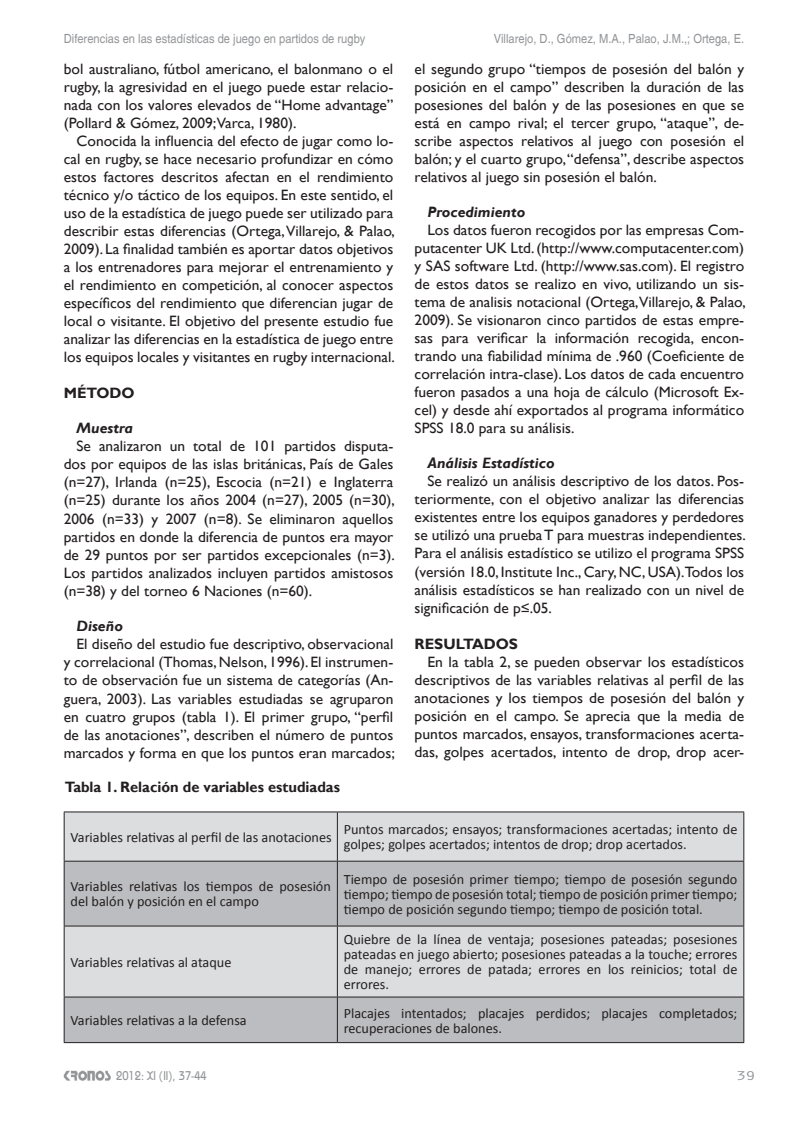
<style>
.page{position:relative;width:808px;height:1127px;background:#fff}
.page>*{position:absolute;margin:0;border:0;box-sizing:border-box;transform-origin:0 0}
.t1{font:15px/18px "Gill Sans";color:#231f20;text-align:justify}
.t2{font:15px/18px "Gill Sans";color:#231f20;text-align:justify;scale:1.04 1}
.t3{font:700 15px "Gill Sans";color:#231f20}
.t4{font:italic 700 15px "Gill Sans";color:#231f20}
.t5{font:14.25px/15px "Calibri";color:#231f20}
.t6{font:13.2px "Orator Std";color:#939598;scale:1.36 1}
.t7{font:12.6px "Switzerland Plain";color:#939598;scale:.89 1}
.t8{font:12.6px "Bahamas Plain";color:#939598;scale:.89 1}
</style>
<div class="page">
<img style="left:64px;top:1070px;width:47px;height:11px">
<div style="left:65px;top:812px;width:678px;height:49px;background:#dcdddf"></div>
<svg style="left:65px;top:862px;width:678px;height:180px;background:#c7c8cb"></svg>
<hr style="left:64px;top:811px;width:273px;height:1px;background:#231f20">
<hr style="left:64px;top:812px;width:1px;height:49px;background:#231f20">
<hr style="left:337px;top:811px;width:407px;height:1px;background:#231f20">
<hr style="left:337px;top:812px;width:1px;height:49px;background:#231f20">
<hr style="left:743px;top:812px;width:1px;height:49px;background:#231f20">
<hr style="left:64px;top:861px;width:273px;height:1px;background:#231f20">
<hr style="left:337px;top:861px;width:407px;height:1px;background:#231f20">
<hr style="left:743px;top:861px;width:1px;height:64px;background:#231f20">
<hr style="left:337px;top:925px;width:407px;height:1px;background:#231f20">
<hr style="left:743px;top:926px;width:1px;height:70px;background:#231f20">
<hr style="left:337px;top:996px;width:407px;height:1px;background:#231f20">
<hr style="left:743px;top:997px;width:1px;height:45px;background:#231f20">
<hr style="left:337px;top:1042px;width:407px;height:1px;background:#231f20">
<hr style="left:64px;top:861px;width:1px;height:64px;background:#231f20">
<hr style="left:337px;top:861px;width:1px;height:64px;background:#231f20">
<hr style="left:64px;top:925px;width:273px;height:1px;background:#231f20">
<hr style="left:64px;top:926px;width:1px;height:70px;background:#231f20">
<hr style="left:337px;top:926px;width:1px;height:70px;background:#231f20">
<hr style="left:64px;top:996px;width:273px;height:1px;background:#231f20">
<hr style="left:64px;top:997px;width:1px;height:45px;background:#231f20">
<hr style="left:337px;top:997px;width:1px;height:45px;background:#231f20">
<hr style="left:64px;top:1042px;width:273px;height:1px;background:#231f20">
<p class="t7" style="left:64px;top:31px;width:340px">Diferencias en las estadísticas de juego en partidos de rugby</p>
<p class="t7" style="left:494px;top:31px;width:283px">Villarejo, D., Gómez, M.A., Palao, J.M.,; Ortega, E.</p>
<p class="t1" style="left:64px;top:60px;width:331px">bol australiano, fútbol americano, el balonmano o el rugby, la agresividad en el juego puede estar relacio&shy;nada con los valores elevados de “Home advantage” (Pollard &amp; Gómez, 2009;Varca, 1980).</p>
<p class="t1" style="left:64px;top:132px;width:333px;text-indent:13px">Conocida la influencia del efecto de jugar como lo&shy;cal en rugby, se hace necesario profundizar en cómo estos factores descritos afectan en el rendimiento técnico y/o táctico de los equipos. En este sentido, el uso de la estadística de juego puede ser utilizado para describir estas diferencias (Ortega, Villarejo, &amp; Palao, 2009). La finalidad también es aportar datos objetivos a los entrenadores para mejorar el entrenamiento y el rendimiento en competición, al conocer aspectos específicos del rendimiento que diferencian jugar de local o visitante. El objetivo del presente estudio fue analizar las diferencias en la estadística de juego entre los equipos locales y visitantes en rugby internacional.</p>
<p class="t3" style="left:64px;top:384px;width:72px">MÉTODO</p>
<p class="t4" style="left:77px;top:419px;width:58px">Muestra</p>
<p class="t1" style="left:64px;top:437px;width:333px;text-indent:13px">Se analizaron un total de 101 partidos disputa&shy;dos por equipos de las islas británicas, País de Gales (n=27), Irlanda (n=25), Escocia (n=21) e Inglaterra (n=25) durante los años 2004 (n=27), 2005 (n=30), 2006 (n=33) y 2007 (n=8). Se eliminaron aquellos partidos en donde la diferencia de puntos era mayor de 29 puntos por ser partidos excepcionales (n=3).<br>Los partidos analizados incluyen partidos amistosos (n=38) y del torneo 6 Naciones (n=60).</p>
<p class="t4" style="left:77px;top:617px;width:48px">Diseño</p>
<p class="t1" style="left:64px;top:635px;width:333px;text-indent:13px">El diseño del estudio fue descriptivo, observacional y correlacional (Thomas, Nelson, 1996). El instrumen&shy;to de observación fue un sistema de categorías (An&shy;guera, 2003). Las variables estudiadas se agruparon en cuatro grupos (tabla 1). El primer grupo, “perfil de las anotaciones”, describen el número de puntos marcados y forma en que los puntos eran marcados;</p>
<p class="t3" style="left:65px;top:778px;width:277px">Tabla 1. Relación de variables estudiadas</p>
<p class="t1" style="left:415px;top:60px;width:331px">el segundo grupo “tiempos de posesión del balón y posición en el campo” describen la duración de las posesiones del balón y de las posesiones en que se está en campo rival; el tercer grupo, “ataque”, de&shy;scribe aspectos relativos al juego con posesión el balón; y el cuarto grupo, “defensa”, describe aspectos relativos al juego sin posesión el balón.</p>
<p class="t4" style="left:427px;top:203px;width:100px">Procedimiento</p>
<p class="t1" style="left:415px;top:221px;width:333px;text-indent:13px">Los datos fueron recogidos por las empresas Com&shy;putacenter UK Ltd. (http://www.computacenter.com) y SAS software Ltd. (http://www.sas.com). El registro de estos datos se realizo en vivo, utilizando un sis&shy;tema de analisis notacional (Ortega,Villarejo, &amp; Palao, 2009). Se visionaron cinco partidos de estas empre&shy;sas para verificar la información recogida, encon&shy;trando una fiabilidad mínima de .960 (Coeficiente de correlación intra-clase). Los datos de cada encuentro fueron pasados a una hoja de cálculo (Microsoft Ex&shy;cel) y desde ahí exportados al programa informático SPSS 18.0 para su análisis.</p>
<p class="t4" style="left:427px;top:454px;width:129px">Análisis Estadístico</p>
<p class="t1" style="left:415px;top:472px;width:333px;text-indent:13px">Se realizó un análisis descriptivo de los datos. Pos&shy;teriormente, con el objetivo analizar las diferencias existentes entre los equipos ganadores y perdedores se utilizó una prueba T para muestras independientes.<br>Para el análisis estadístico se utilizo el programa SPSS (versión 18.0, Institute Inc., Cary, NC, USA).Todos los análisis estadísticos se han realizado con un nivel de significación de p≤.05.</p>
<p class="t3" style="left:415px;top:635px;width:105px">RESULTADOS</p>
<p class="t2" style="left:415px;top:653px;width:318px;text-indent:13px">En la tabla 2, se pueden observar los estadísticos descriptivos de las variables relativas al perfil de las anotaciones y los tiempos de posesión del balón y posición en el campo. Se aprecia que la media de puntos marcados, ensayos, transformaciones acerta&shy;das, golpes acertados, intento de drop, drop acer-</p>
<p class="t5" style="left:71px;top:830px;width:263px">Variables relativas al perfil de las anotaciones</p>
<p class="t5" style="left:344px;top:822px;width:395px">Puntos marcados; ensayos; transformaciones acertadas; intento de golpes; golpes acertados; intentos de drop; drop acertados.</p>
<p class="t5" style="left:71px;top:879px;width:262px">Variables relativas los tiempos de posesión del balón y posición en el campo</p>
<p class="t5" style="left:344px;top:872px;width:395px;text-align:justify">Tiempo de posesión primer tiempo; tiempo de posesión segundo tiempo; tiempo de posesión total; tiempo de posición primer tiempo; tiempo de posición segundo tiempo; tiempo de posición total.</p>
<p class="t5" style="left:71px;top:955px;width:162px">Variables relativas al ataque</p>
<p class="t5" style="left:344px;top:932px;width:395px;text-align:justify">Quiebre de la línea de ventaja; posesiones pateadas; posesiones pateadas en juego abierto; posesiones pateadas a la touche; errores de manejo; errores de patada; errores en los reinicios; total de errores.</p>
<p class="t5" style="left:71px;top:1013px;width:178px">Variables relativas a la defensa</p>
<p class="t5" style="left:344px;top:1005px;width:395px">Placajes intentados; placajes perdidos; placajes completados; recuperaciones de balones.</p>
<p class="t8" style="left:116px;top:1067px;width:103px">2012: XI (II), 37-44</p>
<p class="t6" style="left:736px;top:1066px;width:16px">39</p>
</div>
